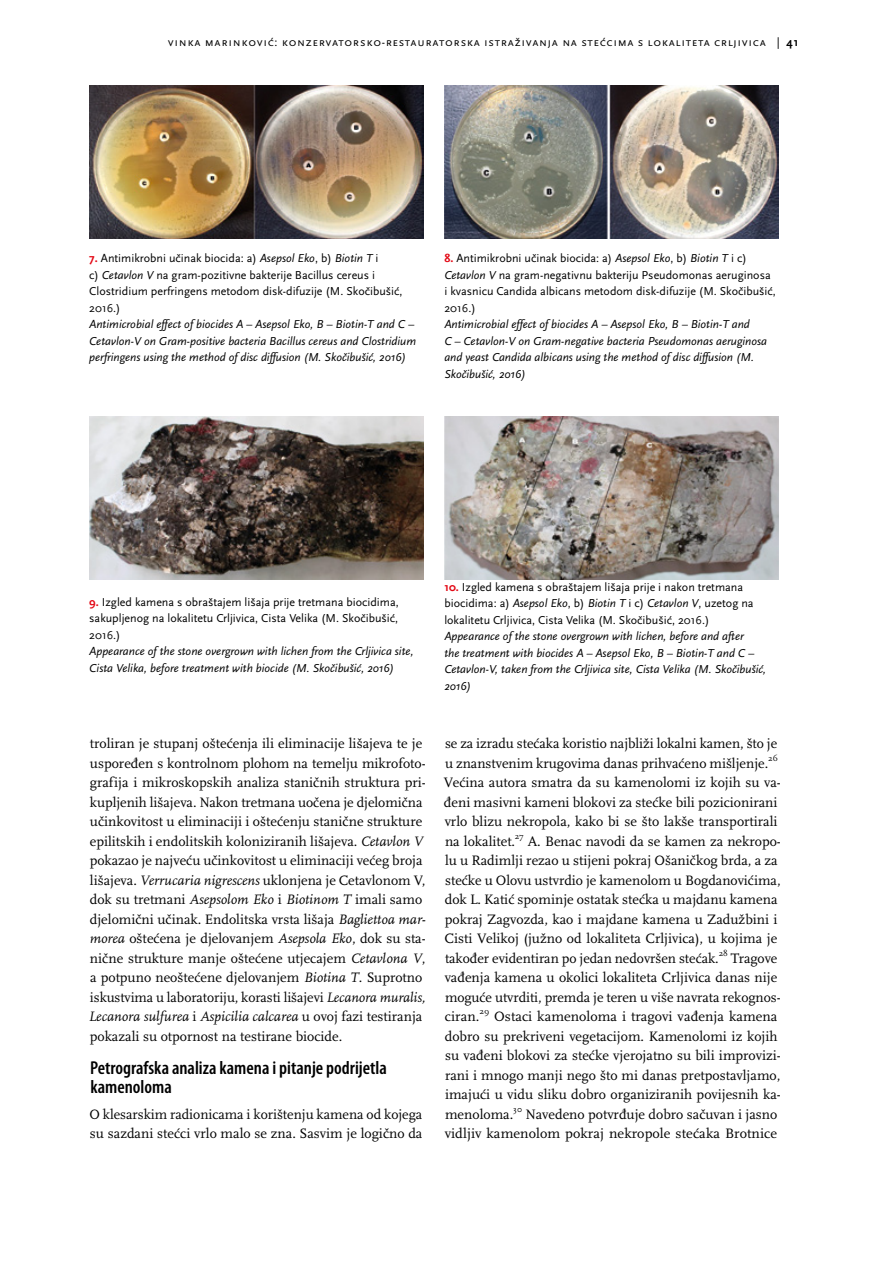
<style>
.page{position:relative;width:893px;height:1263px;background:#fff}
.page>*{position:absolute;margin:0;border:0;box-sizing:border-box;transform-origin:0 0}
.t1{font:600 condensed 18.75px/19.5px "Myriad Pro";color:#000}
.t2{font:14.25px/19.5px "Scala Pro";color:#000}
.t3{font:italic 12px/16.5px "Scala Sans Pro";color:#000}
.t4{font:12px/16.5px "Scala Sans Pro";color:#000}
.t5{font:12px "Scala Sans Pro";letter-spacing:.05em;color:#000}
.t6{font:8.55px "Scala Pro";color:#000}
.s1{font-weight:700}
.s2{font-weight:700;color:#e30613}
.s3{font-style:italic}
</style>
<div class="page">
<img style="left:89px;top:85px;width:334px;height:154px">
<img style="left:444px;top:85px;width:334px;height:154px">
<img style="left:89px;top:417px;width:334px;height:162px">
<img style="left:444px;top:417px;width:334px;height:162px">
<p class="t5" style="left:168px;top:35px;width:632px">Vinka Marinković: Konzervatorsko-restauratorska istraživanja na stećcima s lokaliteta Crljivica | <span class="s1">41</span></p>
<p class="t4" style="left:89px;top:250px;width:315px"><span class="s2">7.</span> Antimikrobni učinak biocida: a) <span class="s3">Asepsol Eko</span>, b) <span class="s3">Biotin T</span> i<br>c) <span class="s3">Cetavlon V</span> na gram-pozitivne bakterije Bacillus cereus i Clostridium perfringens metodom disk-difuzije (M. Skočibušić, 2016.)</p>
<p class="t3" style="left:89px;top:316px;width:328px">Antimicrobial effect of biocides A – Asepsol Eko, B – Biotin-T and C –<br>Cetavlon-V on Gram-positive bacteria Bacillus cereus and Clostridium perfringens using the method of disc diffusion (M. Skočibušić, 2016)</p>
<p class="t4" style="left:444px;top:250px;width:333px"><span class="s2">8.</span> Antimikrobni učinak biocida: a) <span class="s3">Asepsol Eko</span>, b) <span class="s3">Biotin T</span> i c)<br><span class="s3">Cetavlon V</span> na gram-negativnu bakteriju Pseudomonas aeruginosa i kvasnicu Candida albicans metodom disk-difuzije (M. Skočibušić, 2016.)</p>
<p class="t3" style="left:444px;top:316px;width:324px">Antimicrobial effect of biocides A – Asepsol Eko, B – Biotin-T and<br>C – Cetavlon-V on Gram-negative bacteria Pseudomonas aeruginosa and yeast Candida albicans using the method of disc diffusion (M.<br>Skočibušić, 2016)</p>
<p class="t4" style="left:89px;top:593px;width:311px;text-align:justify"><span class="s2">9.</span> Izgled kamena s obraštajem lišaja prije tretmana biocidima, sakupljenog na lokalitetu Crljivica, Cista Velika (M. Skočibušić, 2016.)</p>
<p class="t3" style="left:89px;top:643px;width:326px">Appearance of the stone overgrown with lichen from the Crljivica site,<br>Cista Velika, before treatment with biocide (M. Skočibušić, 2016)</p>
<p class="t2" style="left:89px;top:734px;width:339px">troliran je stupanj oštećenja ili eliminacije lišajeva te je uspoređen s kontrolnom plohom na temelju mikrofoto&shy;grafija i mikroskopskih analiza staničnih struktura pri&shy;kupljenih lišajeva. Nakon tretmana uočena je djelomična učinkovitost u eliminaciji i oštećenju stanične strukture epilitskih i endolitskih koloniziranih lišajeva. <span class="s3">Cetavlon V </span>pokazao je najveću učinkovitost u eliminaciji većeg broja lišajeva. <span class="s3">Verrucaria nigrescens</span> uklonjena je Cetavlonom V, dok su tretmani <span class="s3">Asepsolom Eko</span> i <span class="s3">Biotinom T</span> imali samo djelomični učinak. Endolitska vrsta lišaja <span class="s3">Bagliettoa mar&shy;morea</span> oštećena je djelovanjem <span class="s3">Asepsola Eko</span>, dok su sta&shy;nične strukture manje oštećene utjecajem <span class="s3">Cetavlona V</span>, a potpuno neoštećene djelovanjem <span class="s3">Biotina T</span>. Suprotno iskustvima u laboratoriju, korasti lišajevi <span class="s3">Lecanora muralis, Lecanora sulfurea</span> i <span class="s3">Aspicilia calcarea</span> u ovoj fazi testiranja pokazali su otpornost na testirane biocide.</p>
<h1 class="t1" style="left:90px;top:1057px;width:298px">Petrografska analiza kamena i pitanje podrijetla kamenoloma</h1>
<p class="t2" style="left:90px;top:1104px;width:334px">O klesarskim radionicama i korištenju kamena od kojega su sazdani stećci vrlo malo se zna. Sasvim je logično da</p>
<p class="t4" style="left:444px;top:578px;width:311px"><span class="s2">10.</span> Izgled kamena s obraštajem lišaja prije i nakon tretmana biocidima: a) <span class="s3">Asepsol Eko</span>, b) <span class="s3">Biotin T</span> i c) <span class="s3">Cetavlon V</span>, uzetog na lokalitetu Crljivica, Cista Velika (M. Skočibušić, 2016.)</p>
<p class="t3" style="left:444px;top:628px;width:323px">Appearance of the stone overgrown with lichen, before and after<br>the treatment with biocides A – Asepsol Eko, B – Biotin-T and C – Cetavlon-V, taken from the Crljivica site, Cista Velika (M. Skočibušić, 2016)</p>
<p class="t2" style="left:445px;top:734px;width:334px">se za izradu stećaka koristio najbliži lokalni kamen, što je u znanstvenim krugovima danas prihvaćeno mišljenje.</p>
<p class="t6" style="left:768px;top:753px;width:11px">26</p>
<p class="t2" style="left:444px;top:773px;width:338px">Većina autora smatra da su kamenolomi iz kojih su va&shy;đeni masivni kameni blokovi za stećke bili pozicionirani vrlo blizu nekropola, kako bi se što lakše transportirali na lokalitet.</p>
<p class="t6" style="left:515px;top:831px;width:10px">27</p>
<p class="t2" style="left:445px;top:831px;width:338px;text-indent:83px">A. Benac navodi da se kamen za nekropo&shy;lu u Radimlji rezao u stijeni pokraj Ošaničkog brda, a za stećke u Olovu ustvrdio je kamenolom u Bogdanovićima, dok L. Katić spominje ostatak stećka u majdanu kamena pokraj Zagvozda, kao i majdane kamena u Zadužbini i Cisti Velikoj (južno od lokaliteta Crljivica), u kojima je također evidentiran po jedan nedovršen stećak.</p>
<p class="t6" style="left:719px;top:948px;width:11px">28</p>
<p class="t2" style="left:445px;top:948px;width:338px;text-indent:286px">Tragove vađenja kamena u okolici lokaliteta Crljivica danas nije moguće utvrditi, premda je teren u više navrata rekognos&shy;ciran.</p>
<p class="t6" style="left:479px;top:1006px;width:11px">29</p>
<p class="t2" style="left:445px;top:1007px;width:337px;text-indent:49px">Ostaci kamenoloma i tragovi vađenja kamena dobro su prekriveni vegetacijom. Kamenolomi iz kojih su vađeni blokovi za stećke vjerojatno su bili improvizi&shy;rani i mnogo manji nego što mi danas pretpostavljamo, imajući u vidu sliku dobro organiziranih povijesnih ka&shy;menoloma.</p>
<p class="t6" style="left:513px;top:1104px;width:10px">30</p>
<p class="t2" style="left:445px;top:1104px;width:334px;text-align:right">Navedeno potvrđuje dobro sačuvan i jasno<br>vidljiv kamenolom pokraj nekropole stećaka Brotnice</p>
</div>
